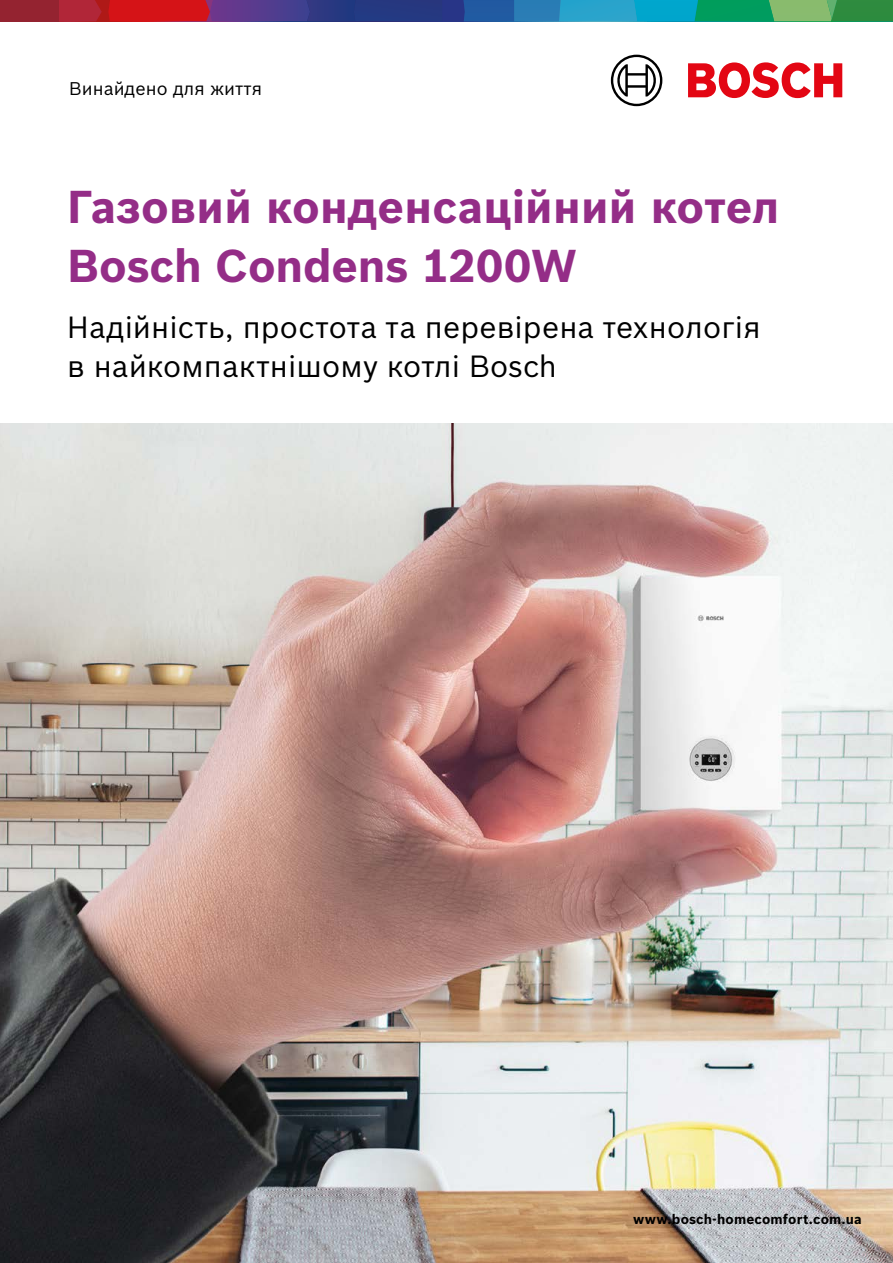
<style>
.page{position:relative;width:893px;height:1263px;background:#fff}
.page>*{position:absolute;margin:0;border:0;box-sizing:border-box;transform-origin:0 0}
.t1{font:700 45px/58.5px "Bosch Sans";letter-spacing:-.005em;color:#942d87}
.t2{font:30px/39px "Bosch Sans";letter-spacing:.005em;color:#000}
.t3{font:18px "Bosch Sans";letter-spacing:.005em;color:#000}
.t4{font:700 13.5px "Bosch Sans";letter-spacing:.01em;color:#000}
</style>
<div class="page">
<img style="left:0;top:423px;width:893px;height:840px">
<svg style="left:688px;top:62px;width:154px;height:36px"></svg>
<svg style="left:611px;top:55px;width:51px;height:51px"></svg>
<div style="left:0;top:0;width:58px;height:21px;background:#942330"></div>
<svg style="left:58px;top:0;width:835px;height:21px;background:#4a6278"></svg>
<p class="t3" style="left:69px;top:78px;width:194px">Винайдено для життя</p>
<h1 class="t1" style="left:67px;top:178px;width:714px">Газовий конденсаційний котел<br>Bosch Condens 1200W</h1>
<p class="t2" style="left:67px;top:307px;width:695px">Надійність, простота та перевірена технологія в найкомпактнішому котлі Bosch</p>
<p class="t4" style="left:633px;top:1210px;width:230px">www.bosch-homecomfort.com.ua</p>
</div>
